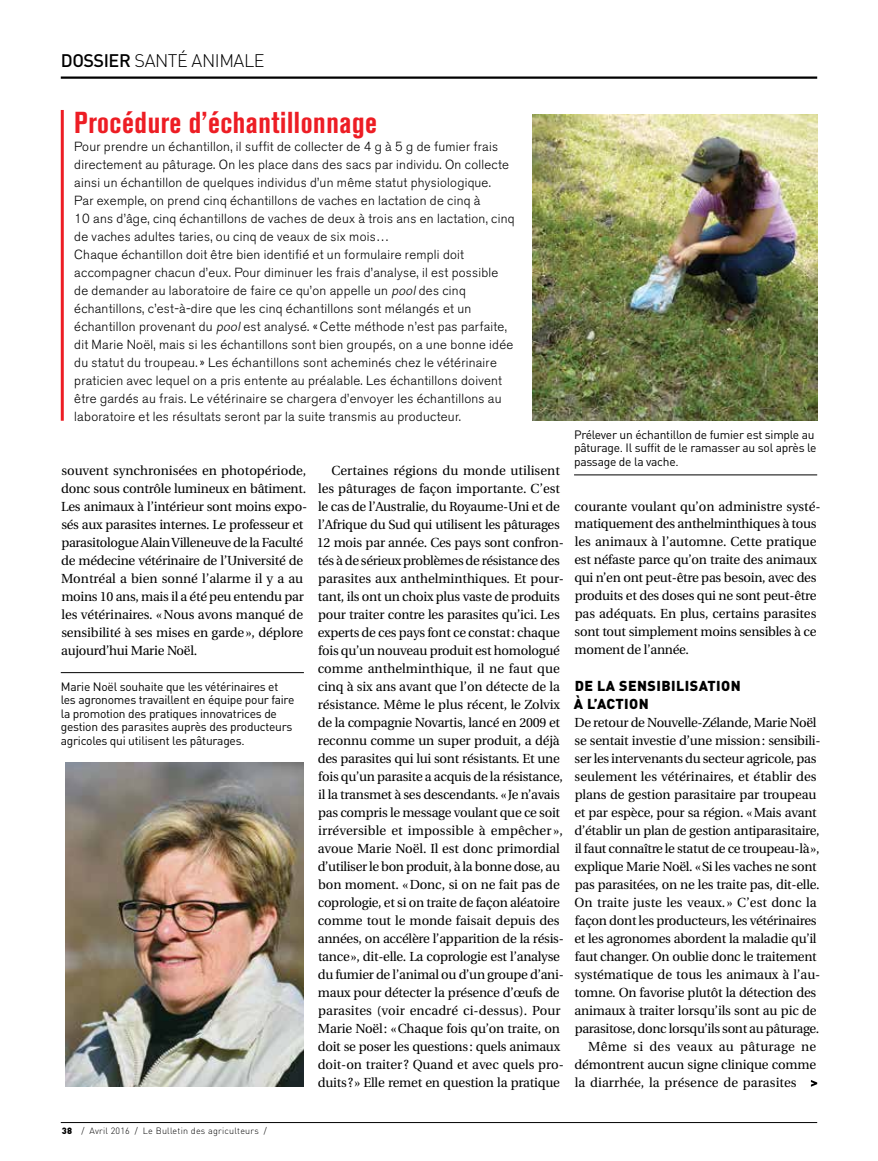
<style>
.page{position:relative;width:878px;height:1161px;background:#fff}
.page>*{position:absolute;margin:0;border:0;box-sizing:border-box;transform-origin:0 0}
.t1{font:700 condensed 30px "Akzidenz Grotesk BE";letter-spacing:.02em;color:#ed1d24}
.t2{font:300 18px "DIN";letter-spacing:-.025em;color:#000}
.t3{font:900 14.25px/18px "DIN";letter-spacing:.03em;color:#000}
.t4{font:13.2px/18px "Utopia";letter-spacing:-.02em;color:#000}
.t5{font:300 13.2px/18px "Akzidenz Grotesk BE";letter-spacing:.02em;color:#000}
.t6{font:13.2px "Utopia";color:#000}
.t7{font:13.2px "Utopia";letter-spacing:.005em;color:#000}
.t8{font:13.2px "Utopia";letter-spacing:.02em;color:#000}
.t9{font:12px/13.5px "DIN";letter-spacing:-.02em;color:#000}
.t10{font:300 9px "DIN";letter-spacing:.025em;color:#000}
.s1{font-weight:500}
.s2{font-style:italic}
.s3{font-weight:900}
</style>
<div class="page">
<hr style="left:61px;top:76px;width:756px;height:3px;background:#000">
<hr style="left:61px;top:1122px;width:756px;height:1px;background:#000">
<img style="left:532px;top:115px;width:285px;height:306px">
<hr style="left:61px;top:110px;width:3px;height:311px;background:#ed1d24">
<hr style="left:574px;top:475px;width:243px;height:1px;background:#000">
<img style="left:65px;top:763px;width:239px;height:324px">
<hr style="left:61px;top:672px;width:243px;height:1px;background:#000">
<svg style="left:810px;top:1080px;width:7px;height:7px"></svg>
<h2 class="t2" style="left:61px;top:50px;width:205px"><span class="s1">DOSSIER</span> SANTÉ ANIMALE</h2>
<h1 class="t1" style="left:74px;top:105px;width:304px">Procédure d’échantillonnage</h1>
<p class="t5" style="left:74px;top:137px;width:441px">Pour prendre un échantillon, il suffit de collecter de 4 g à 5 g de fumier frais directement au pâturage. On les place dans des sacs par individu. On collecte ainsi un échantillon de quelques individus d’un même statut physiologique.<br>Par exemple, on prend cinq échantillons de vaches en lactation de cinq à<br>10 ans d’âge, cinq échantillons de vaches de deux à trois ans en lactation, cinq de vaches adultes taries, ou cinq de veaux de six mois…<br>Chaque échantillon doit être bien identifié et un formulaire rempli doit accompagner chacun d’eux. Pour diminuer les frais d’analyse, il est possible de demander au laboratoire de faire ce qu’on appelle un <span class="s2">pool</span>des cinq échantillons, c’est-à-dire que les cinq échantillons sont mélangés et un échantillon provenant du <span class="s2">pool</span>est analysé. «Cette méthode n’est pas parfaite, dit Marie Noël, mais si les échantillons sont bien groupés, on a une bonne idée du statut du troupeau.» Les échantillons sont acheminés chez le vétérinaire praticien avec lequel on a pris entente au préalable. Les échantillons doivent être gardés au frais. Le vétérinaire se chargera d’envoyer les échantillons au laboratoire et les résultats seront par la suite transmis au producteur.</p>
<p class="t4" style="left:61px;top:462px;width:247px">souvent synchronisées en photopériode, donc sous contrôle lumineux en bâtiment.<br>Les animaux à l’intérieur sont moins expo&shy;sés aux parasites internes. Le professeur et parasitologue Alain Villeneuve de la Faculté de médecine vétérinaire de l’Université de Montréal a bien sonné l’alarme il y a au moins 10 ans, mais il a été peu entendu par les vétérinaires. «Nous avons manqué de sensibilité à ses mises en garde», déplore aujourd’hui Marie Noël.</p>
<p class="t4" style="left:317px;top:461px;width:249px;text-indent:15px">Certaines régions du monde utilisent les pâturages de façon importante. C’est le cas de l’Australie, du Royaume-Uni et de l’Afrique du Sud qui utilisent les pâturages 12 mois par année. Ces pays sont confron&shy;tés à de sérieux problèmes de résistance des parasites aux anthelminthiques. Et pour&shy;tant, ils ont un choix plus vaste de produits pour traiter contre les parasites qu’ici. Les experts de ces pays font ce constat: chaque fois qu’un nouveau produit est homologué comme anthelminthique, il ne faut que cinq à six ans avant que l’on détecte de la résistance. Même le plus récent, le Zolvix de la compagnie Novartis, lancé en 2009 et reconnu comme un super produit, a déjà des parasites qui lui sont résistants. Et une fois qu’un parasite a acquis de la résistance, il la transmet à ses descendants. «Je n’avais pas compris le message voulant que ce soit irréversible et impossible à empêcher », avoue Marie Noël. Il est donc primordial d’utiliser le bon produit, à la bonne dose, au bon moment. «Donc, si on ne fait pas de coprologie, et si on traite de façon aléatoire comme tout le monde faisait depuis des années, on accélère l’apparition de la résis&shy;tance», dit-elle. La coprologie est l’analyse du fumier de l’animal ou d’un groupe d’ani&shy;maux pour détecter la présence d’œufs de parasites (voir encadré ci-dessus). Pour Marie Noël: «Chaque fois qu’on traite, on doit se poser les questions: quels animaux doit-on traiter? Quand et avec quels pro&shy;duits?» Elle remet en question la pratique</p>
<p class="t9" style="left:61px;top:679px;width:235px">Marie Noël souhaite que les vétérinaires et les agronomes travaillent en équipe pour faire la promotion des pratiques innovatrices de gestion des parasites auprès des producteurs agricoles qui utilisent les pâturages.</p>
<p class="t9" style="left:574px;top:427px;width:244px">Prélever un échantillon de fumier est simple au pâturage. Il suffit de le ramasser au sol après le passage de la vache.</p>
<p class="t4" style="left:574px;top:497px;width:248px">courante voulant qu’on administre systé&shy;matiquement des anthelminthiques à tous les animaux à l’automne. Cette pratique est néfaste parce qu’on traite des animaux qui n’en ont peut-être pas besoin, avec des produits et des doses qui ne sont peut-être pas adéquats. En plus, certains parasites sont tout simplement moins sensibles à ce moment de l’année.</p>
<p class="t3" style="left:574px;top:676px;width:168px">DE LA SENSIBILISATION<br>À L’ACTION</p>
<p class="t4" style="left:574px;top:714px;width:243px">De retour de Nouvelle-Zélande, Marie Noël</p>
<p class="t4" style="left:574px;top:732px;width:247px">se sentait investie d’une mission: sensibili-</p>
<p class="t4" style="left:574px;top:750px;width:243px">ser les intervenants du secteur agricole, pas</p>
<p class="t6" style="left:574px;top:769px;width:243px">seulement les vétérinaires, et établir des</p>
<p class="t4" style="left:574px;top:786px;width:243px">plans de gestion parasitaire par troupeau</p>
<p class="t4" style="left:574px;top:803px;width:244px">et par espèce, pour sa région. «Mais avant</p>
<p class="t4" style="left:574px;top:821px;width:246px">d’établir un plan de gestion antiparasitaire,</p>
<p class="t4" style="left:575px;top:839px;width:246px">il faut connaître le statut de ce troupeau-là»,</p>
<p class="t4" style="left:574px;top:857px;width:244px">explique Marie Noël. «Si les vaches ne sont</p>
<p class="t4" style="left:574px;top:875px;width:246px">pas parasitées, on ne les traite pas, dit-elle.</p>
<p class="t6" style="left:574px;top:895px;width:243px">On traite juste les veaux. » C’est donc la</p>
<p class="t4" style="left:575px;top:911px;width:243px">façon dont les producteurs, les vétérinaires</p>
<p class="t4" style="left:574px;top:929px;width:244px">et les agronomes abordent la maladie qu’il</p>
<p class="t4" style="left:575px;top:947px;width:243px">faut changer. On oublie donc le traitement</p>
<p class="t6" style="left:574px;top:967px;width:247px">systématique de tous les animaux à l’au-</p>
<p class="t4" style="left:574px;top:983px;width:243px">tomne. On favorise plutôt la détection des</p>
<p class="t4" style="left:574px;top:1001px;width:244px">animaux à traiter lorsqu’ils sont au pic de</p>
<p class="t4" style="left:574px;top:1019px;width:246px">parasitose, donc lorsqu’ils sont au pâturage.</p>
<p class="t8" style="left:588px;top:1039px;width:230px">Même si des veaux au pâturage ne</p>
<p class="t4" style="left:574px;top:1055px;width:243px">démontrent aucun signe clinique comme</p>
<p class="t7" style="left:574px;top:1075px;width:223px">la diarrhée, la présence de parasites</p>
<p class="t10" style="left:62px;top:1125px;width:206px"><span class="s3">38</span> / Avril 2016 / Le Bulletin des agriculteurs /</p>
</div>
